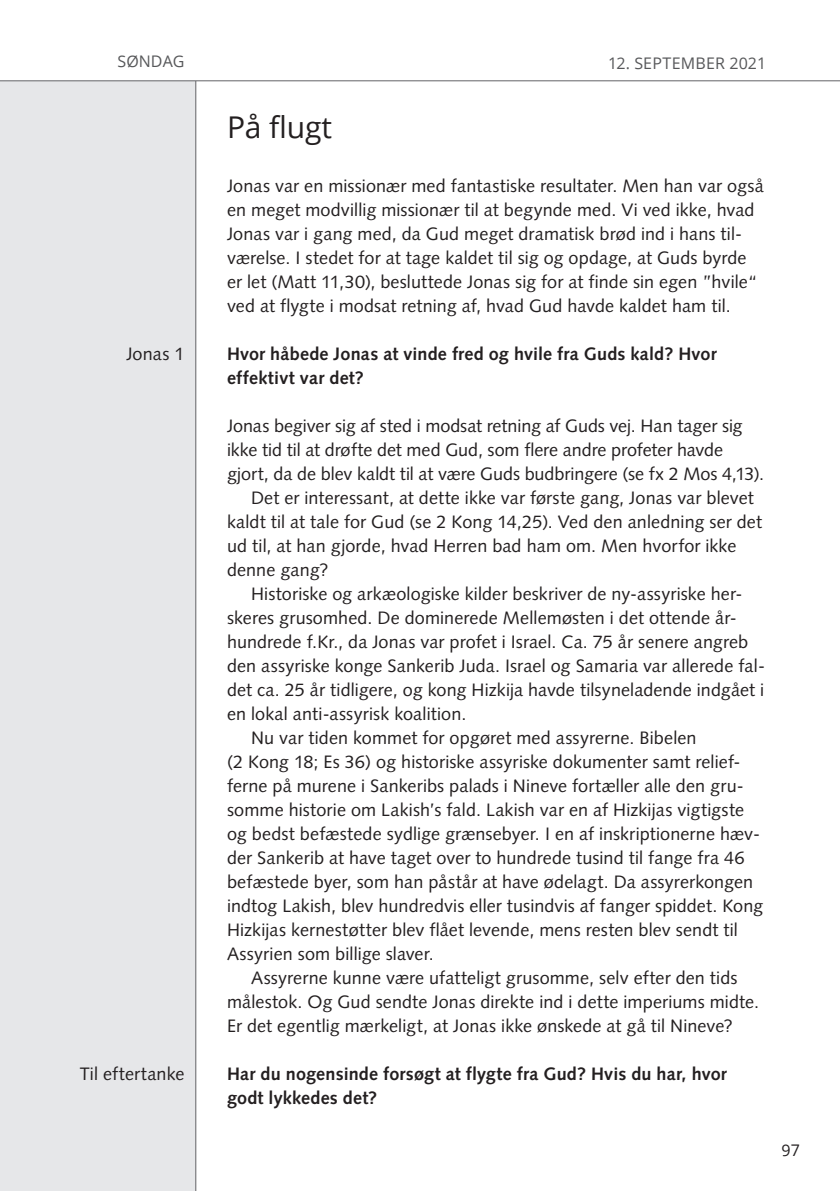
<style>
.page{position:relative;width:840px;height:1191px;background:#fff}
.page>*{position:absolute;margin:0;border:0;box-sizing:border-box;transform-origin:0 0}
.Overskrift_ugedage{font:30px "Open Sans";color:#231f20}
.Brød_m__indryk{font:18px/24px "Syntax LT Std";letter-spacing:.005em;color:#231f20}
.Brød{font:18px/24px "Syntax LT Std";letter-spacing:.005em;color:#231f20}
.Brød-2{font:700 18px/24px "Syntax LT Std";letter-spacing:.01em;color:#231f20}
.Margin{font:18px "Syntax LT Std";letter-spacing:.005em;color:#231f20}
.dato{font:16px "Open Sans";letter-spacing:.01em;color:#57585a}
.Ugedag{font:16px "Open Sans";color:#57585a}
.t1{font:16px "Open Sans";color:#231f20}
</style>
<div class="page">
<div style="left:0;top:0;width:196px;height:1191px;background:#e6e7e9"></div>
<hr style="left:195px;top:0;width:1px;height:1191px;background:#636366">
<div style="left:0;top:0;width:839px;height:81px;background:#fff"></div>
<hr style="left:0;top:80px;width:839px;height:1px;background:#636366">
<p class="Ugedag" style="left:118px;top:50px;width:68px">SØNDAG</p>
<p class="Margin" style="left:126px;top:343px;width:60px">Jonas 1</p>
<p class="Margin" style="left:80px;top:1063px;width:106px">Til eftertanke</p>
<p class="dato" style="left:607px;top:52px;width:159px">12. SEPTEMBER 2021</p>
<p class="Overskrift_ugedage" style="left:227px;top:106px;width:106px">På flugt</p>
<p class="Brød" style="left:227px;top:174px;width:538px">Jonas var en missionær med fantastiske resultater. Men han var også en meget modvillig missionær til at begynde med. Vi ved ikke, hvad Jonas var i gang med, da Gud meget dramatisk brød ind i hans til&shy;værelse. I stedet for at tage kaldet til sig og opdage, at Guds byrde er let (Matt 11,30), besluttede Jonas sig for at finde sin egen ”hvile“ ved at flygte i modsat retning af, hvad Gud havde kaldet ham til.</p>
<p class="Brød-2" style="left:227px;top:342px;width:491px">Hvor håbede Jonas at vinde fred og hvile fra Guds kald? Hvor effektivt var det?</p>
<p class="Brød" style="left:227px;top:414px;width:538px">Jonas begiver sig af sted i modsat retning af Guds vej. Han tager sig ikke tid til at drøfte det med Gud, som flere andre profeter havde gjort, da de blev kaldt til at være Guds budbringere (se fx 2 Mos 4,13).</p>
<p class="Brød_m__indryk" style="left:227px;top:486px;width:536px;text-indent:24px">Det er interessant, at dette ikke var første gang, Jonas var blevet kaldt til at tale for Gud (se 2 Kong 14,25). Ved den anledning ser det ud til, at han gjorde, hvad Herren bad ham om. Men hvorfor ikke denne gang?</p>
<p class="Brød_m__indryk" style="left:227px;top:582px;width:539px;text-indent:24px">Historiske og arkæologiske kilder beskriver de ny-assyriske her&shy;skeres grusomhed. De dominerede Mellemøsten i det ottende år&shy;hundrede f.Kr., da Jonas var profet i Israel. Ca. 75 år senere angreb den assyriske konge Sankerib Juda. Israel og Samaria var allerede fal&shy;det ca. 25 år tidligere, og kong Hizkija havde tilsyneladende indgået i en lokal anti-assyrisk koalition.</p>
<p class="Brød_m__indryk" style="left:227px;top:726px;width:537px;text-indent:24px">Nu var tiden kommet for opgøret med assyrerne. Bibelen<br>(2 Kong 18; Es 36) og historiske assyriske dokumenter samt relief&shy;ferne på murene i Sankeribs palads i Nineve fortæller alle den gru&shy;somme historie om Lakish’s fald. Lakish var en af Hizkijas vigtigste og bedst befæstede sydlige grænsebyer. I en af inskriptionerne hæv&shy;der Sankerib at have taget over to hundrede tusind til fange fra 46 befæstede byer, som han påstår at have ødelagt. Da assyrerkongen indtog Lakish, blev hundredvis eller tusindvis af fanger spiddet. Kong Hizkijas kernestøtter blev flået levende, mens resten blev sendt til Assyrien som billige slaver.</p>
<p class="Brød_m__indryk" style="left:227px;top:966px;width:533px;text-align:center">Assyrerne kunne være ufatteligt grusomme, selv efter den tids målestok. Og Gud sendte Jonas direkte ind i dette imperiums midte.</p>
<p class="Brød" style="left:227px;top:1014px;width:507px">Er det egentlig mærkeligt, at Jonas ikke ønskede at gå til Nineve?</p>
<p class="Brød-2" style="left:227px;top:1062px;width:501px">Har du nogensinde forsøgt at flygte fra Gud? Hvis du har, hvor godt lykkedes det?</p>
<p class="t1" style="left:781px;top:1138px;width:20px">97</p>
</div>
